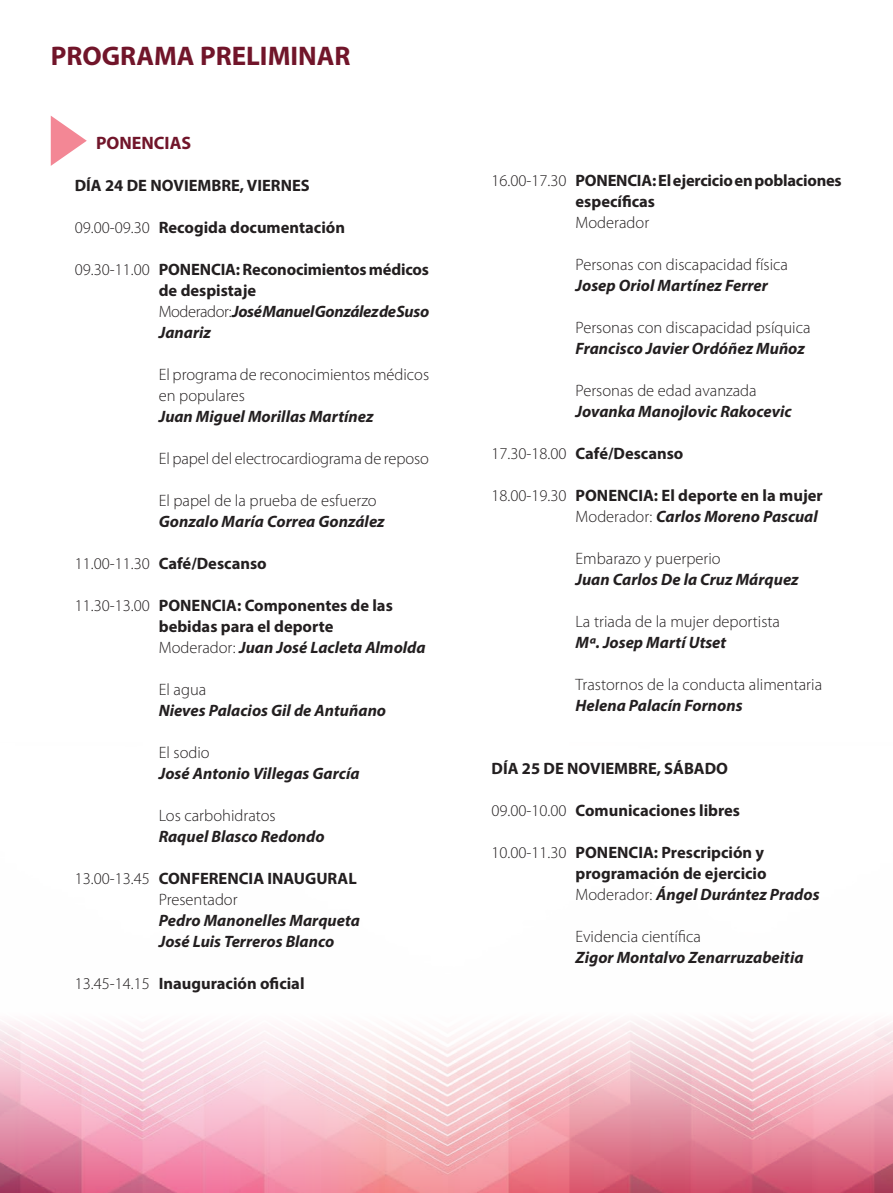
<style>
.page{position:relative;width:893px;height:1193px;background:#fff}
.page>*{position:absolute;margin:0;border:0;box-sizing:border-box;transform-origin:0 0}
.t1{font:700 27px "Myriad Pro";color:#71152a}
.t2{font:700 18px "Myriad Pro";color:#71152a}
.t3{font:700 16.5px/21px "Myriad Pro";color:#231f20}
.t4{font:300 16.5px/21px "Myriad Pro";color:#231f20}
.t5{font:italic 700 16.5px/21px "Myriad Pro";color:#231f20}
.s1{font-weight:300}
.s2{font-style:italic}
.s3{font-weight:700}
</style>
<div class="page">
<img style="left:0;top:1021px;width:893px;height:172px">
<svg style="left:51px;top:116px;width:36px;height:50px"></svg>
<h1 class="t1" style="left:51px;top:38px;width:301px">PROGRAMA PRELIMINAR</h1>
<p class="t2" style="left:96px;top:131px;width:97px">PONENCIAS</p>
<p class="t3" style="left:75px;top:174px;width:237px">DÍA 24 DE NOVIEMBRE, VIERNES</p>
<p class="t3" style="left:75px;top:216px;width:272px"><span class="s1">09.00-09.30</span> Recogida documentación</p>
<p class="t3" style="left:159px;top:258px;width:272px;text-indent:-84px"><span class="s1">09.30-11.00</span> PONENCIA: Reconocimientos médicos de despistaje<br><span class="s1">Moderador:</span> <span class="s2">José Manuel González de Suso<br>Janariz</span></p>
<p class="t4" style="left:159px;top:364px;width:272px">El programa de reconocimientos médicos en populares</p>
<p class="t5" style="left:159px;top:405px;width:216px">Juan Miguel Morillas Martínez</p>
<p class="t4" style="left:159px;top:448px;width:272px">El papel del electrocardiograma de reposo</p>
<p class="t4" style="left:159px;top:490px;width:219px">El papel de la prueba de esfuerzo</p>
<p class="t5" style="left:159px;top:510px;width:227px">Gonzalo María Correa González</p>
<p class="t3" style="left:75px;top:552px;width:193px"><span class="s1">11.00-11.30</span> Café/Descanso</p>
<p class="t3" style="left:159px;top:594px;width:268px;text-indent:-84px"><span class="s1">11.30-13.00</span> PONENCIA: Componentes de las bebidas para el deporte<br><span class="s1">Moderador:</span> <span class="s2">Juan José Lacleta Almolda</span></p>
<p class="t4" style="left:159px;top:679px;width:49px">El agua</p>
<p class="t5" style="left:159px;top:699px;width:229px">Nieves Palacios Gil de Antuñano</p>
<p class="t4" style="left:159px;top:742px;width:52px">El sodio</p>
<p class="t5" style="left:159px;top:762px;width:202px">José Antonio Villegas García</p>
<p class="t4" style="left:159px;top:805px;width:118px">Los carbohidratos</p>
<p class="t5" style="left:159px;top:825px;width:167px">Raquel Blasco Redondo</p>
<p class="t4" style="left:159px;top:868px;width:199px;text-indent:-84px">13.00-13.45 <span class="s3">CONFERENCIA INAUGURAL<br></span>Presentador</p>
<p class="t5" style="left:159px;top:909px;width:203px">Pedro Manonelles Marqueta<br>José Luis Terreros Blanco</p>
<p class="t3" style="left:75px;top:972px;width:231px"><span class="s1">13.45-14.15</span> Inauguración oficial</p>
<p class="t3" style="left:575px;top:170px;width:268px;text-indent:-84px"><span class="s1">16.00-17.30</span> PONENCIA: El ejercicio en poblaciones específicas</p>
<p class="t4" style="left:575px;top:212px;width:75px">Moderador</p>
<p class="t4" style="left:575px;top:254px;width:214px">Personas con discapacidad física</p>
<p class="t5" style="left:575px;top:275px;width:194px">Josep Oriol Martínez Ferrer</p>
<p class="t4" style="left:575px;top:317px;width:236px">Personas con discapacidad psíquica</p>
<p class="t5" style="left:575px;top:338px;width:231px">Francisco Javier Ordóñez Muñoz</p>
<p class="t4" style="left:575px;top:380px;width:183px">Personas de edad avanzada</p>
<p class="t5" style="left:575px;top:401px;width:218px">Jovanka Manojlovic Rakocevic</p>
<p class="t3" style="left:491px;top:443px;width:193px"><span class="s1">17.30-18.00</span> Café/Descanso</p>
<p class="t3" style="left:575px;top:485px;width:249px;text-indent:-84px"><span class="s1">18.00-19.30</span> PONENCIA: El deporte en la mujer<br><span class="s1">Moderador:</span> <span class="s2">Carlos Moreno Pascual</span></p>
<p class="t4" style="left:575px;top:548px;width:147px">Embarazo y puerperio</p>
<p class="t5" style="left:575px;top:569px;width:225px">Juan Carlos De la Cruz Márquez</p>
<p class="t4" style="left:575px;top:611px;width:206px">La triada de la mujer deportista</p>
<p class="t5" style="left:575px;top:632px;width:152px">Mª. Josep Martí Utset</p>
<p class="t4" style="left:575px;top:674px;width:248px">Trastornos de la conducta alimentaria</p>
<p class="t5" style="left:575px;top:695px;width:168px">Helena Palacín Fornons</p>
<p class="t3" style="left:491px;top:758px;width:238px">DÍA 25 DE NOVIEMBRE, SÁBADO</p>
<p class="t3" style="left:491px;top:800px;width:250px"><span class="s1">09.00-10.00</span> Comunicaciones libres</p>
<p class="t3" style="left:575px;top:842px;width:245px;text-indent:-84px"><span class="s1">10.00-11.30</span> PONENCIA: Prescripción y programación de ejercicio<br><span class="s1">Moderador:</span> <span class="s2">Ángel Durántez Prados</span></p>
<p class="t4" style="left:575px;top:926px;width:127px">Evidencia científica</p>
<p class="t5" style="left:575px;top:947px;width:229px">Zigor Montalvo Zenarruzabeitia</p>
</div>
